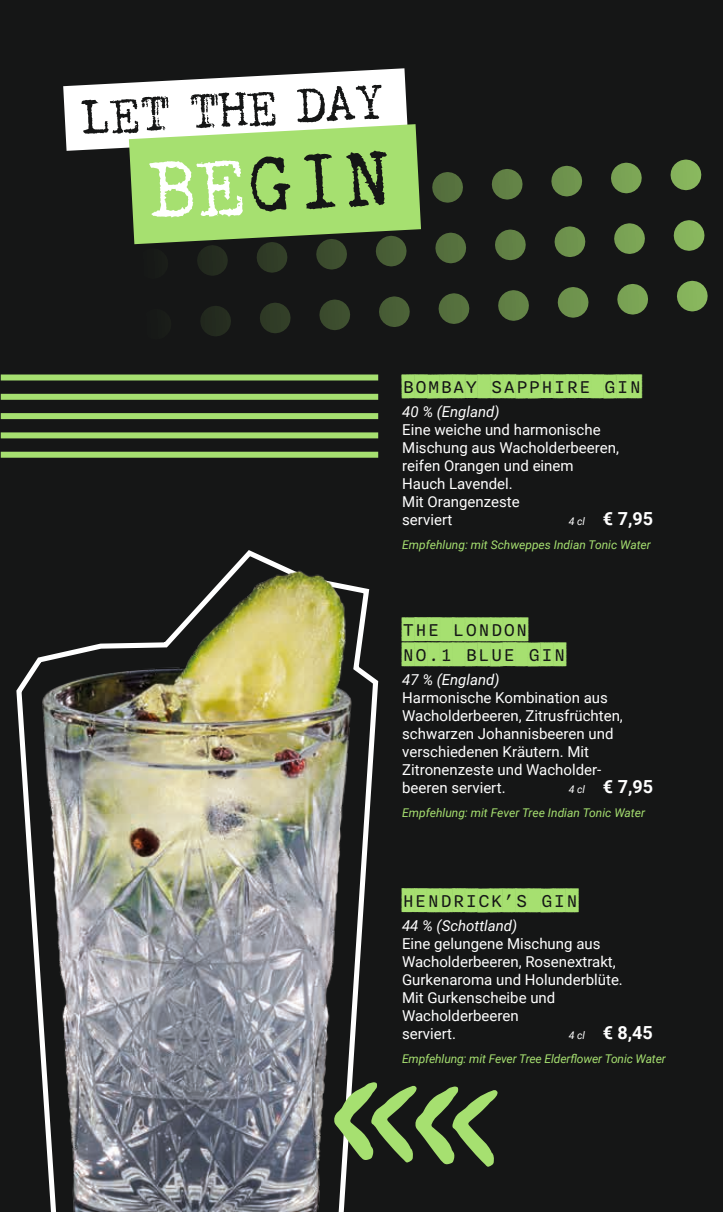
<style>
.page{position:relative;width:723px;height:1212px;background:#151616}
.page>*{position:absolute;margin:0;border:0;box-sizing:border-box;transform-origin:0 0}
.t1{font:83.85px "Kingthings Trypewriter 2";color:#151616}
.t2{font:51.6px "Kingthings Trypewriter 2";color:#151616}
.t3{font:21px/25.2px "Nitti Typewriter Cameo";color:#a6e070}
.t4{font:700 18px "Roboto";color:#fff}
.t5{font:15px/18px "Roboto";color:#fff}
.t6{font:italic 15px "Roboto";color:#fff}
.t7{font:italic 12px "Roboto";color:#a6e070}
.s1{color:#fff}
.s2{font-weight:400;font-style:italic;font-size:10.5px}
</style>
<div class="page">
<svg style="left:432px;top:159px;width:270px;height:37px"></svg>
<hr style="left:0;top:197px;width:1px;height:31px;background:#a6e070">
<hr style="left:722px;top:150px;width:1px;height:31px;background:#a6e070">
<svg style="left:134px;top:196px;width:571px;height:60px"></svg>
<hr style="left:0;top:258px;width:1px;height:30px;background:#a6e070">
<hr style="left:722px;top:211px;width:1px;height:31px;background:#a6e070">
<svg style="left:197px;top:256px;width:511px;height:80px"></svg>
<hr style="left:0;top:318px;width:1px;height:31px;background:#a6e070">
<hr style="left:722px;top:272px;width:1px;height:30px;background:#a6e070">
<div style="left:1px;top:374px;width:377px;height:6px;background:#a6e070"></div>
<div style="left:1px;top:394px;width:377px;height:6px;background:#a6e070"></div>
<div style="left:1px;top:413px;width:377px;height:6px;background:#a6e070"></div>
<div style="left:1px;top:432px;width:377px;height:6px;background:#a6e070"></div>
<div style="left:1px;top:452px;width:377px;height:6px;background:#a6e070"></div>
<svg style="left:16px;top:588px;width:363px;height:311px"></svg>
<img style="left:29px;top:550px;width:335px;height:662px">
<svg style="left:333px;top:1082px;width:165px;height:85px"></svg>
<svg style="left:63px;top:68px;width:358px;height:176px"></svg>
<h2 class="t2" style="left:79px;top:89px;width:306px;rotate:-3deg">LET THE DAY</h2>
<h1 class="t1" style="left:145px;top:144px;width:248px;rotate:-3deg"><span class="s1">BE</span>GIN</h1>
<h3 class="t3" style="left:402px;top:375px;width:241px">BOMBAY SAPPHIRE GIN</h3>
<p class="t6" style="left:402px;top:401px;width:99px">40 % (England)</p>
<p class="t5" style="left:402px;top:420px;width:218px">Eine weiche und harmonische<br>Mischung aus Wacholderbeeren, reifen Orangen und einem<br>Hauch Lavendel.<br>Mit Orangenzeste<br>serviert</p>
<p class="t4" style="left:569px;top:506px;width:86px"><span class="s2">4 cl</span> € 7,95</p>
<p class="t7" style="left:402px;top:537px;width:250px">Empfehlung: mit Schweppes Indian Tonic Water</p>
<h3 class="t3" style="left:402px;top:618px;width:165px">THE LONDON<br>NO.1 BLUE GIN</h3>
<p class="t6" style="left:402px;top:669px;width:99px">47 % (England)</p>
<p class="t5" style="left:402px;top:688px;width:222px">Harmonische Kombination aus<br>Wacholderbeeren, Zitrusfrüchten, schwarzen Johannisbeeren und verschiedenen Kräutern. Mit<br>Zitronenzeste und Wacholder&shy;beeren serviert.</p>
<p class="t4" style="left:569px;top:774px;width:86px"><span class="s2">4 cl</span> € 7,95</p>
<p class="t7" style="left:402px;top:805px;width:244px">Empfehlung: mit Fever Tree Indian Tonic Water</p>
<h3 class="t3" style="left:402px;top:888px;width:178px">HENDRICK’S GIN</h3>
<p class="t6" style="left:402px;top:915px;width:117px">44 % (Schottland)</p>
<p class="t5" style="left:402px;top:934px;width:222px">Eine gelungene Mischung aus<br>Wacholderbeeren, Rosenextrakt,<br>Gurkenaroma und Holunderblüte.<br>Mit Gurkenscheibe und<br>Wacholderbeeren<br>serviert.</p>
<p class="t4" style="left:569px;top:1019px;width:86px"><span class="s2">4 cl</span> € 8,45</p>
<p class="t7" style="left:402px;top:1050px;width:265px">Empfehlung: mit Fever Tree Elderflower Tonic Water</p>
</div>
